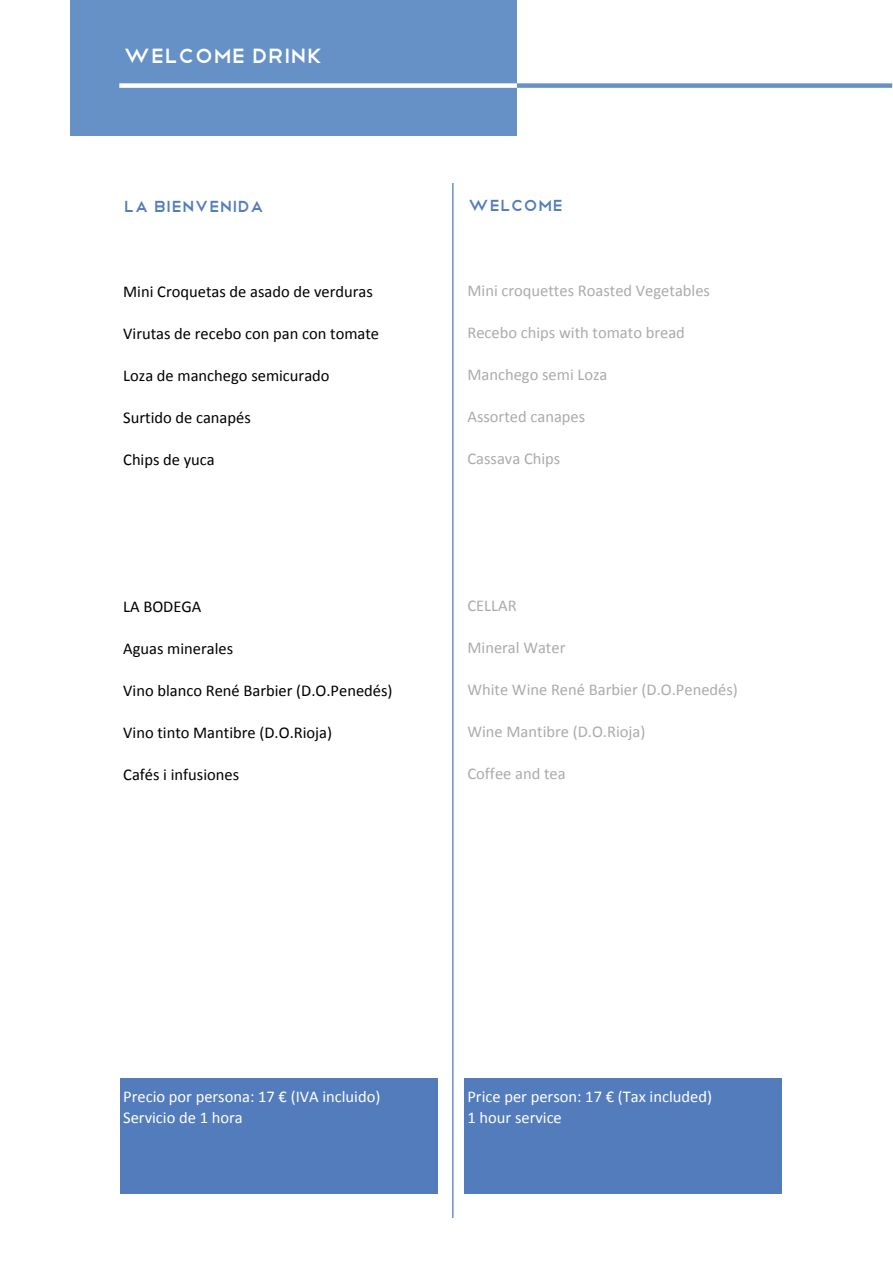
<style>
.page{position:relative;width:893px;height:1263px;background:#fff}
.page>*{position:absolute;margin:0;border:0;box-sizing:border-box;transform-origin:0 0}
.t1{font:27px "Telegrafico";color:#fff}
.t2{font:21px "Telegrafico";color:#527dbd}
.t3{font:16.5px "Calibri";color:#000}
.t4{font:16.5px "Calibri";color:#ababab}
.t5{font:16.5px/21px "Calibri";color:#fff}
</style>
<div class="page">
<hr style="left:452px;top:183px;width:1px;height:1035px;background:#3f76ba">
<div style="left:71px;top:0;width:446px;height:135px;background:#6591c7"></div>
<div style="left:119px;top:83px;width:398px;height:5px;background:#fff"></div>
<div style="left:517px;top:83px;width:375px;height:5px;background:#6591c7"></div>
<div style="left:120px;top:1078px;width:318px;height:116px;background:#537cbc"></div>
<div style="left:464px;top:1078px;width:318px;height:116px;background:#537cbc"></div>
<h1 class="t1" style="left:123px;top:38px;width:201px">welcome drink</h1>
<p class="t2" style="left:124px;top:192px;width:142px">la bienvenida</p>
<p class="t2" style="left:468px;top:191px;width:97px">Welcome</p>
<p class="t3" style="left:123px;top:282px;width:251px">Mini Croquetas de asado de verduras</p>
<p class="t3" style="left:123px;top:324px;width:257px">Virutas de recebo con pan con tomate</p>
<p class="t3" style="left:123px;top:366px;width:208px">Loza de manchego semicurado</p>
<p class="t3" style="left:123px;top:408px;width:129px">Surtido de canapés</p>
<p class="t3" style="left:123px;top:449px;width:93px">Chips de yuca</p>
<p class="t4" style="left:467px;top:281px;width:244px">Mini croquettes Roasted Vegetables</p>
<p class="t4" style="left:467px;top:323px;width:219px">Recebo chips with tomato bread</p>
<p class="t4" style="left:467px;top:365px;width:142px">Manchego semi Loza</p>
<p class="t4" style="left:467px;top:406px;width:119px">Assorted canapes</p>
<p class="t4" style="left:467px;top:448px;width:94px">Cassava Chips</p>
<p class="t3" style="left:123px;top:596px;width:80px">LA BODEGA</p>
<p class="t3" style="left:123px;top:638px;width:111px">Aguas minerales</p>
<p class="t3" style="left:123px;top:680px;width:271px">Vino blanco René Barbier (D.O.Penedés)</p>
<p class="t3" style="left:123px;top:722px;width:210px">Vino tinto Mantibre (D.O.Rioja)</p>
<p class="t3" style="left:123px;top:764px;width:117px">Cafés i infusiones</p>
<p class="t4" style="left:467px;top:595px;width:51px">CELLAR</p>
<p class="t4" style="left:467px;top:637px;width:99px">Mineral Water</p>
<p class="t4" style="left:467px;top:679px;width:272px">White Wine René Barbier (D.O.Penedés)</p>
<p class="t4" style="left:467px;top:721px;width:179px">Wine Mantibre (D.O.Rioja)</p>
<p class="t4" style="left:467px;top:763px;width:100px">Coffee and tea</p>
<p class="t5" style="left:123px;top:1086px;width:259px">Precio por persona: 17 € (IVA incluido)<br>Servicio de 1 hora</p>
<p class="t5" style="left:467px;top:1086px;width:246px">Price per person: 17 € (Tax included)<br>1 hour service</p>
</div>
